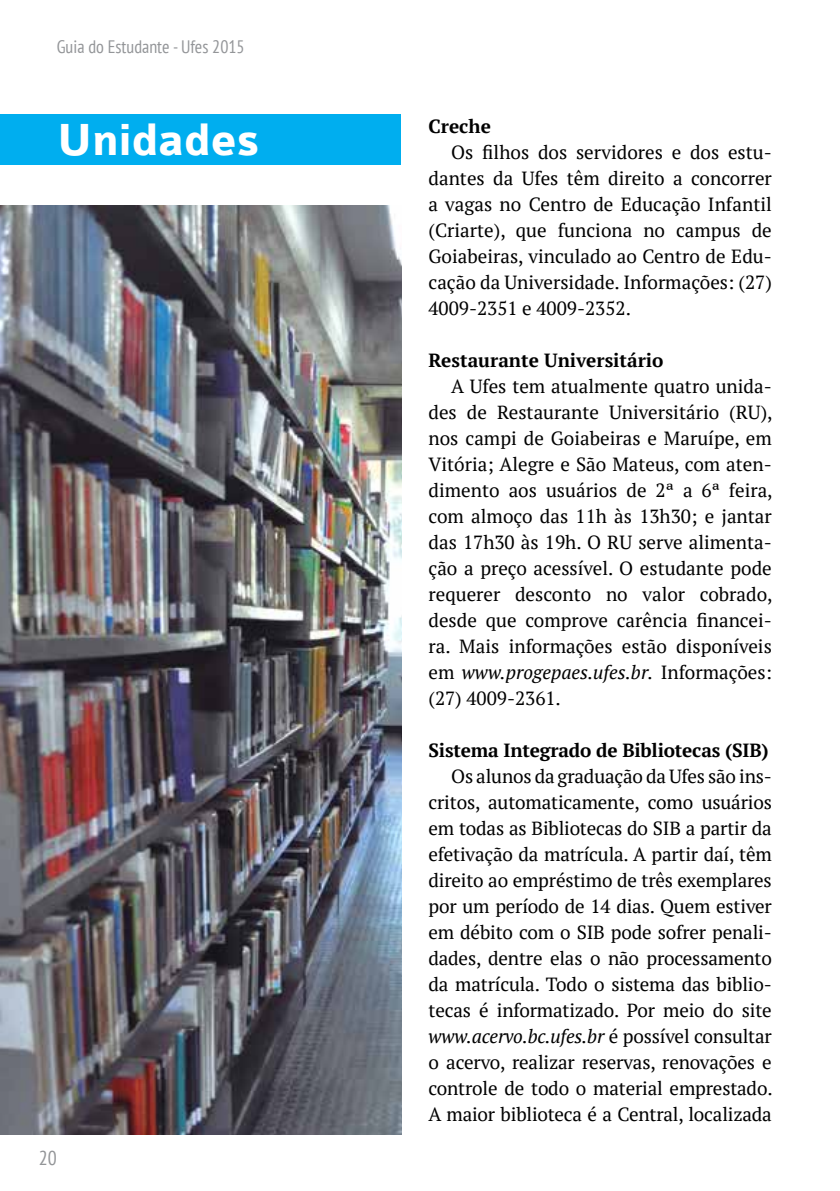
<style>
.page{position:relative;width:840px;height:1191px;background:#fff}
.page>*{position:absolute;margin:0;border:0;box-sizing:border-box;transform-origin:0 0}
.t1{font:700 48px "Colaborate";color:#fff}
.t2{font:condensed 20px "PT Sans";color:#939598}
.t3{font:19px/26px "PT Serif";color:#000;text-align:justify}
.t4{font:700 19px "PT Serif";letter-spacing:-.01em;color:#000}
.t5{font:condensed 18px "PT Sans";color:#939598}
.s1{font-style:italic}
</style>
<div class="page">
<img style="left:0;top:205px;width:401px;height:929px">
<div style="left:0;top:114px;width:400px;height:51px;background:#00aeef"></div>
<p class="t5" style="left:57px;top:35px;width:189px">Guia do Estudante - Ufes 2015</p>
<h1 class="t1" style="left:57px;top:115px;width:204px">Unidades</h1>
<p class="t2" style="left:39px;top:1145px;width:19px">20</p>
<p class="t4" style="left:428px;top:114px;width:64px">Creche</p>
<p class="t3" style="left:428px;top:139px;width:345px;text-indent:23px">Os filhos dos servidores e dos estu&shy;dantes da Ufes têm direito a concorrer a vagas no Centro de Educação Infantil (Criarte), que funciona no campus de Goiabeiras, vinculado ao Centro de Edu&shy;cação da Universidade. Informações: (27)<br>4009-2351 e 4009-2352.</p>
<p class="t4" style="left:428px;top:348px;width:236px">Restaurante Universitário</p>
<p class="t3" style="left:428px;top:373px;width:345px;text-indent:23px">A Ufes tem atualmente quatro unida&shy;des de Restaurante Universitário (RU), nos campi de Goiabeiras e Maruípe, em Vitória; Alegre e São Mateus, com aten&shy;dimento aos usuários de 2ª a 6ª feira, com almoço das 11h às 13h30; e jantar das 17h30 às 19h. O RU serve alimenta&shy;ção a preço acessível. O estudante pode requerer desconto no valor cobrado, desde que comprove carência financei&shy;ra. Mais informações estão disponíveis em <span class="s1">www.progepaes.ufes.br.</span> Informações: (27) 4009-2361.</p>
<p class="t4" style="left:428px;top:737px;width:341px">Sistema Integrado de Bibliotecas (SIB)</p>
<p class="t3" style="left:428px;top:763px;width:345px;text-indent:23px">Os alunos da graduação da Ufes são ins&shy;critos, automaticamente, como usuários em todas as Bibliotecas do SIB a partir da efetivação da matrícula. A partir daí, têm direito ao empréstimo de três exemplares por um período de 14 dias. Quem estiver em débito com o SIB pode sofrer penali&shy;dades, dentre elas o não processamento da matrícula. Todo o sistema das biblio&shy;tecas é informatizado. Por meio do site <span class="s1">www.acervo.bc.ufes.br</span> é possível consultar o acervo, realizar reservas, renovações e controle de todo o material emprestado.<br>A maior biblioteca é a Central, localizada</p>
</div>
